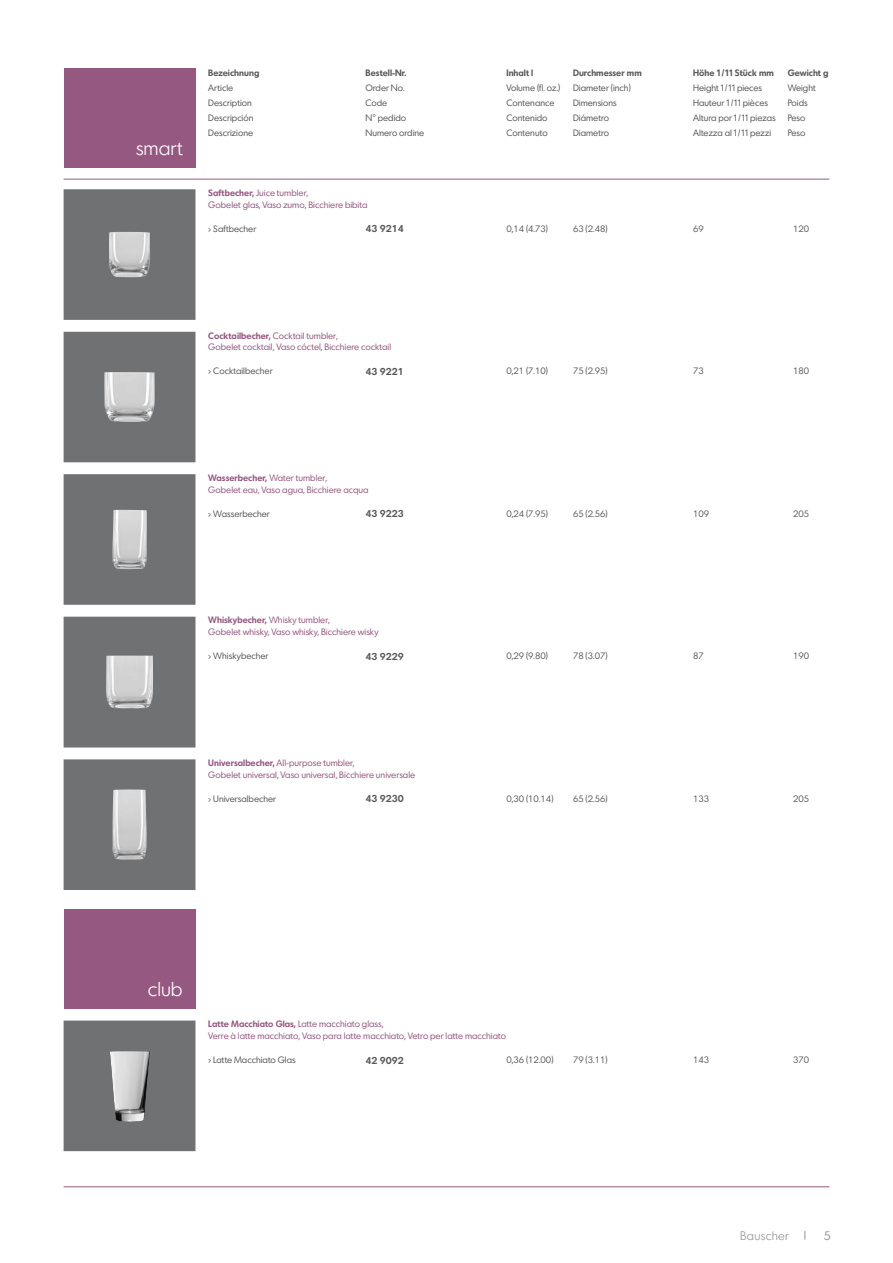
<style>
.page{position:relative;width:893px;height:1263px;background:#fff}
.page>*{position:absolute;margin:0;border:0;box-sizing:border-box;transform-origin:0 0}
.t1{font:300 19.5px "Bauscher";color:#fff}
.t2{font:300 12px "Bauscher";letter-spacing:.025em;color:#929395}
.t3{font:12px "Bauscher";color:#929395}
.t4{font:600 9.75px "Bauscher";color:#58585a}
.t5{font:9px/15px "Bauscher";letter-spacing:.005em;color:#58585a}
.t6{font:9px/11.9px "Bauscher";letter-spacing:.005em;color:#955880}
.t7{font:600 9px "Bauscher";letter-spacing:.005em;color:#58585a}
.s1{font-weight:600}
</style>
<div class="page">
<div style="left:64px;top:69px;width:131px;height:99px;background:#955880"></div>
<hr style="left:64px;top:179px;width:765px;height:1px;background:#955880">
<hr style="left:64px;top:1186px;width:765px;height:1px;background:#955880">
<svg style="left:64px;top:189px;width:131px;height:962px;background:#7e7f81"></svg>
<img style="left:109px;top:232px;width:41px;height:45px">
<img style="left:104px;top:372px;width:51px;height:50px">
<img style="left:112px;top:510px;width:35px;height:59px">
<img style="left:106px;top:656px;width:47px;height:53px">
<img style="left:112px;top:789px;width:35px;height:71px">
<img style="left:109px;top:1051px;width:41px;height:71px">
<div style="left:64px;top:910px;width:131px;height:99px;background:#955880"></div>
<h1 class="t1" style="left:136px;top:141px;width:48px">smart</h1>
<p class="t7" style="left:208px;top:69px;width:53px">Bezeichnung</p>
<p class="t5" style="left:208px;top:81px;width:47px">Article<br>Description<br>Descripción<br>Descrizione</p>
<p class="t7" style="left:365px;top:69px;width:43px">Bestell-Nr.</p>
<p class="t5" style="left:365px;top:81px;width:60px">Order No.<br>Code<br>N° pedido<br>Numero ordine</p>
<p class="t7" style="left:506px;top:69px;width:28px">Inhalt l</p>
<p class="t5" style="left:506px;top:81px;width:55px">Volume (fl. oz.)<br>Contenance<br>Contenido<br>Contenuto</p>
<p class="t7" style="left:573px;top:69px;width:70px">Durchmesser mm</p>
<p class="t5" style="left:573px;top:81px;width:59px">Diameter (inch)<br>Dimensions<br>Diámetro<br>Diametro</p>
<p class="t7" style="left:693px;top:69px;width:82px">Höhe ƒ /ƒƒ Stück mm</p>
<p class="t5" style="left:693px;top:81px;width:84px">Height ƒ / ƒƒ pieces<br>Hauteur ƒ / ƒƒ pièces<br>Altura por ƒ / ƒƒ piezas<br>Altezza al ƒ / ƒƒ pezzi</p>
<p class="t7" style="left:787px;top:69px;width:42px">Gewicht g</p>
<p class="t5" style="left:787px;top:81px;width:30px">Weight<br>Poids<br>Peso<br>Peso</p>
<p class="t6" style="left:208px;top:188px;width:161px"><span class="s1">Saftbecher,</span> Juice tumbler,<br>Gobelet glas, Vaso zumo, Bicchiere bibita</p>
<p class="t5" style="left:208px;top:222px;width:50px">› Saftbecher</p>
<p class="t4" style="left:365px;top:225px;width:40px">43 9214</p>
<p class="t5" style="left:506px;top:222px;width:43px">0,14 (4.73)</p>
<p class="t5" style="left:573px;top:222px;width:36px">63 (2.48)</p>
<p class="t5" style="left:693px;top:222px;width:12px">69</p>
<p class="t5" style="left:793px;top:222px;width:18px">120</p>
<p class="t6" style="left:208px;top:331px;width:184px"><span class="s1">Cocktailbecher,</span> Cocktail tumbler,<br>Gobelet cocktail, Vaso cóctel, Bicchiere cocktail</p>
<p class="t5" style="left:208px;top:365px;width:66px">› Cocktailbecher</p>
<p class="t4" style="left:365px;top:368px;width:40px">43 9221</p>
<p class="t5" style="left:506px;top:365px;width:43px">0,21 (7.10)</p>
<p class="t5" style="left:573px;top:365px;width:36px">75 (2.95)</p>
<p class="t5" style="left:693px;top:365px;width:12px">73</p>
<p class="t5" style="left:793px;top:365px;width:18px">180</p>
<p class="t6" style="left:208px;top:473px;width:162px"><span class="s1">Wasserbecher,</span> Water tumbler,<br>Gobelet eau, Vaso agua, Bicchiere acqua</p>
<p class="t5" style="left:208px;top:507px;width:63px">› Wasserbecher</p>
<p class="t4" style="left:365px;top:510px;width:40px">43 9223</p>
<p class="t5" style="left:506px;top:507px;width:43px">0,24 (7.95)</p>
<p class="t5" style="left:573px;top:507px;width:36px">65 (2.56)</p>
<p class="t5" style="left:693px;top:507px;width:18px">109</p>
<p class="t5" style="left:793px;top:507px;width:18px">205</p>
<p class="t6" style="left:208px;top:615px;width:172px"><span class="s1">Whiskybecher,</span> Whisky tumbler,<br>Gobelet whisky, Vaso whisky, Bicchiere wisky</p>
<p class="t5" style="left:208px;top:649px;width:62px">› Whiskybecher</p>
<p class="t4" style="left:365px;top:653px;width:40px">43 9229</p>
<p class="t5" style="left:506px;top:649px;width:43px">0,29 (9.80)</p>
<p class="t5" style="left:573px;top:649px;width:36px">78 (3.07)</p>
<p class="t5" style="left:693px;top:649px;width:12px">87</p>
<p class="t5" style="left:793px;top:649px;width:18px">190</p>
<p class="t6" style="left:208px;top:758px;width:208px"><span class="s1">Universalbecher,</span> All-purpose tumbler,<br>Gobelet universal, Vaso universal, Bicchiere universale</p>
<p class="t5" style="left:208px;top:792px;width:69px">› Universalbecher</p>
<p class="t4" style="left:365px;top:795px;width:40px">43 9230</p>
<p class="t5" style="left:506px;top:792px;width:48px">0,30 (10.14)</p>
<p class="t5" style="left:573px;top:792px;width:36px">65 (2.56)</p>
<p class="t5" style="left:693px;top:792px;width:18px">133</p>
<p class="t5" style="left:793px;top:792px;width:18px">205</p>
<h1 class="t1" style="left:148px;top:982px;width:36px">club</h1>
<p class="t6" style="left:208px;top:1019px;width:299px"><span class="s1">Latte Macchiato Glas,</span> Latte macchiato glass,<br>Verre à latte macchiato, Vaso para latte macchiato, Vetro per latte macchiato</p>
<p class="t5" style="left:208px;top:1053px;width:89px">› Latte Macchiato Glas</p>
<p class="t4" style="left:365px;top:1057px;width:40px">42 9092</p>
<p class="t5" style="left:506px;top:1053px;width:48px">0,36 (12.00)</p>
<p class="t5" style="left:573px;top:1053px;width:36px">79 (3.11)</p>
<p class="t5" style="left:693px;top:1053px;width:18px">143</p>
<p class="t5" style="left:793px;top:1053px;width:18px">370</p>
<h2 class="t2" style="left:740px;top:1231px;width:50px">Bauscher</h2>
<h2 class="t3" style="left:823px;top:1231px;width:9px">5</h2>
</div>
